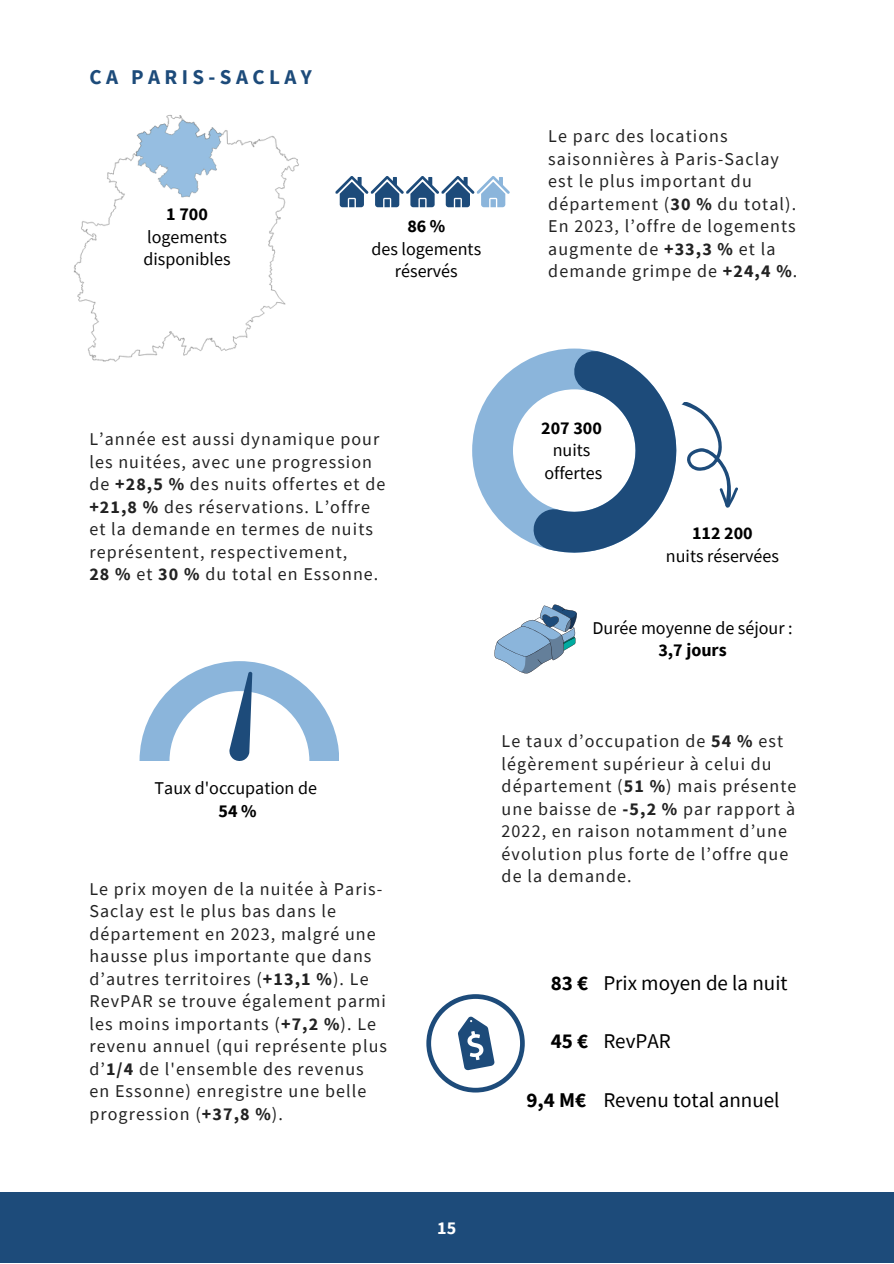
<style>
.page{position:relative;width:894px;height:1264px;background:#fff}
.page>*{position:absolute;margin:0;border:0;box-sizing:border-box;transform-origin:0 0}
.t1{font:21px "Source Sans Pro";color:#000}
.t2{font:700 21px "Source Sans Pro";letter-spacing:.21em;color:#1d4b7a}
.t3{font:700 21px "Source Sans Pro";color:#000}
.t4{font:18px/22.5px "Source Sans Pro";letter-spacing:.06em;color:#222}
.t5{font:18px "Source Sans Pro";color:#000}
.t6{font:700 18px "Source Sans Pro";color:#000}
.t7{font:700 18px "Source Sans Pro";color:#fff}
.s1{font-weight:700}
</style>
<div class="page">
<svg style="left:139px;top:661px;width:200px;height:100px"></svg>
<svg style="left:426px;top:994px;width:98px;height:98px"></svg>
<svg style="left:408px;top:176px;width:101px;height:31px"></svg>
<svg style="left:472px;top:348px;width:266px;height:204px"></svg>
<div style="left:0;top:1192px;width:893px;height:71px;background:#1d4b7a"></div>
<img style="left:73px;top:115px;width:335px;height:247px">
<svg style="left:494px;top:604px;width:83px;height:69px"></svg>
<p class="t2" style="left:89px;top:64px;width:224px">CA PARIS-SACLAY</p>
<p class="t6" style="left:166px;top:202px;width:43px">1 700</p>
<p class="t5" style="left:147px;top:225px;width:81px">logements</p>
<p class="t5" style="left:143px;top:247px;width:88px">disponibles</p>
<p class="t6" style="left:407px;top:214px;width:40px">86%</p>
<p class="t5" style="left:371px;top:237px;width:111px">des logements</p>
<p class="t5" style="left:395px;top:259px;width:64px">réservés</p>
<p class="t4" style="left:548px;top:124px;width:250px">Le parc des locations saisonnières à Paris-Saclay est le plus important du département (<span class="s1">30 %</span> du total).<br>En 2023, l’offre de logements augmente de <span class="s1">+33,3 %</span> et la demande grimpe de <span class="s1">+24,4 %</span>.</p>
<p class="t4" style="left:89px;top:427px;width:297px">L’année est aussi dynamique pour les nuitées, avec une progression de <span class="s1">+28,5 %</span> des nuits offertes et de <span class="s1">+21,8 %</span> des réservations. L’offre et la demande en termes de nuits représentent, respectivement,<br><span class="s1">28 %</span> et <span class="s1">30 %</span> du total en Essonne.</p>
<p class="t5" style="left:154px;top:776px;width:164px">Taux d'occupation de</p>
<h2 class="t6" style="left:218px;top:798px;width:40px">54%</h2>
<h2 class="t4" style="left:89px;top:877px;width:299px">Le prix moyen de la nuitée à Paris-<br>Saclay est le plus bas dans le département en 2023, malgré une hausse plus importante que dans d’autres territoires (<span class="s1">+13,1 %</span>). Le<br>RevPAR se trouve également parmi les moins importants (<span class="s1">+7,2 %</span>). Le revenu annuel (qui représente plus d’<span class="s1">1/4</span> de l'ensemble des revenus en Essonne) enregistre une belle progression (<span class="s1">+37,8 %</span>).</h2>
<p class="t7" style="left:437px;top:1216px;width:21px">15</p>
<p class="t6" style="left:541px;top:416px;width:62px">207 300</p>
<p class="t5" style="left:552px;top:438px;width:39px">nuits</p>
<p class="t5" style="left:544px;top:461px;width:59px">offertes</p>
<p class="t6" style="left:692px;top:521px;width:62px">112 200</p>
<p class="t5" style="left:665px;top:544px;width:114px">nuits réservées</p>
<h1 class="t5" style="left:592px;top:616px;width:202px">Durée moyenne de séjour :</h1>
<h3 class="t6" style="left:658px;top:638px;width:70px">3,7 jours</h3>
<p class="t4" style="left:501px;top:729px;width:296px">Le taux d’occupation de <span class="s1">54 %</span> est légèrement supérieur à celui du département (<span class="s1">51 %</span>) mais présente une baisse de <span class="s1">-5,2 %</span> par rapport à<br>2022, en raison notamment d’une évolution plus forte de l’offre que de la demande.</p>
<p class="t3" style="left:550px;top:969px;width:39px">83€</p>
<p class="t3" style="left:550px;top:1027px;width:39px">45€</p>
<p class="t3" style="left:526px;top:1085px;width:61px">9,4 M€</p>
<h1 class="t1" style="left:603px;top:969px;width:186px">Prix moyen de la nuit</h1>
<p class="t1" style="left:603px;top:1027px;width:69px">RevPAR</p>
<p class="t1" style="left:603px;top:1085px;width:178px">Revenu total annuel</p>
</div>
